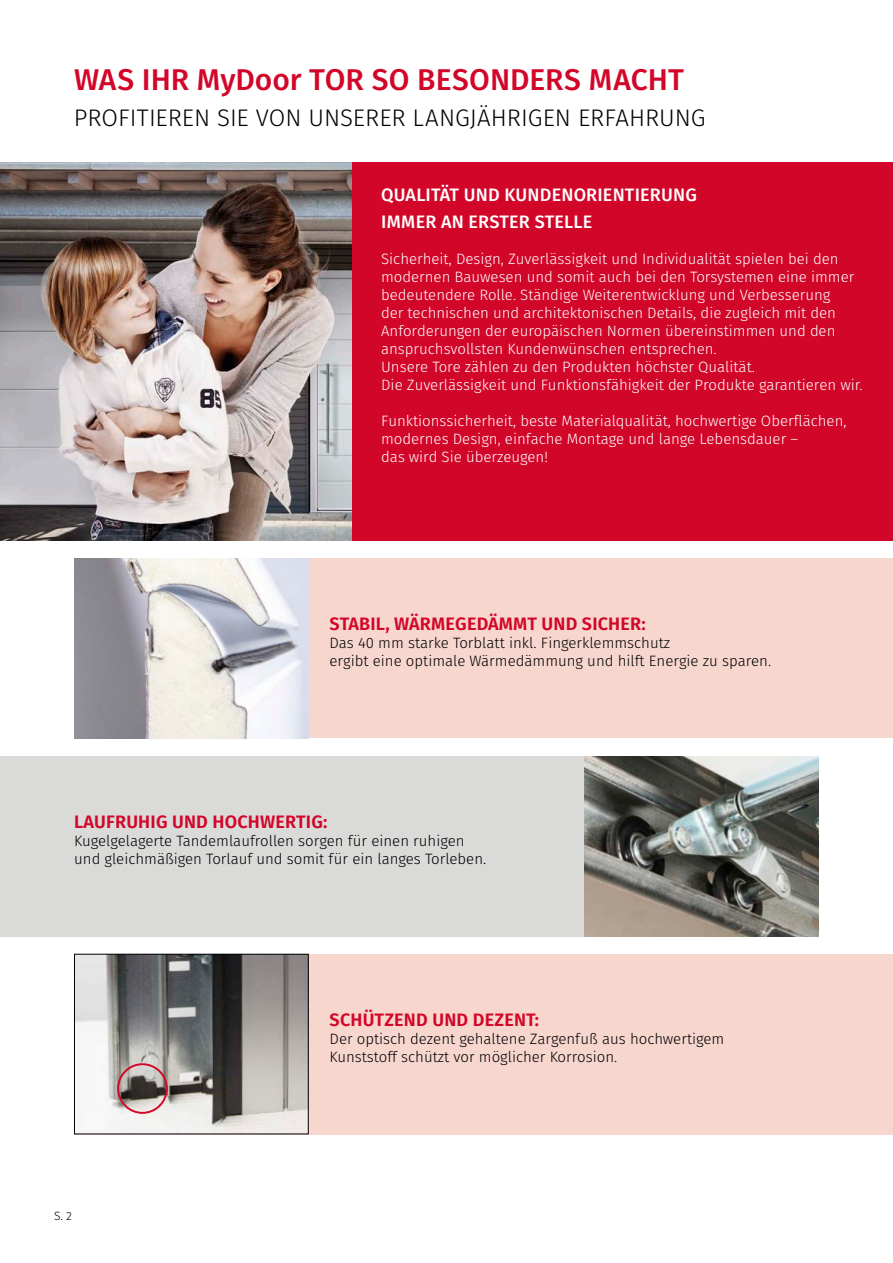
<style>
.page{position:relative;width:893px;height:1263px;background:#fff}
.page>*{position:absolute;margin:0;border:0;box-sizing:border-box;transform-origin:0 0}
.t1{font:500 30px "Fira Sans";color:#d20629}
.t2{font:300 24px "Fira Sans";color:#000}
.t3{font:600 18px "Fira Sans";letter-spacing:.01em;color:#d20629}
.t4{font:500 18px/27px "Fira Sans";letter-spacing:.01em;color:#fff}
.t5{font:300 15px/18px "Fira Sans";color:#fff}
.t6{font:300 15px/18px "Fira Sans";color:#000}
.t7{font:300 12px "Fira Sans";color:#000}
</style>
<div class="page">
<div style="left:74px;top:558px;width:819px;height:180px;background:#f7d6ce"></div>
<div style="left:74px;top:954px;width:819px;height:180px;background:#f7d6ce"></div>
<div style="left:0;top:756px;width:818px;height:180px;background:#dadad9"></div>
<hr style="left:892px;top:161px;width:1px;height:181px;background:#dadad9">
<hr style="left:892px;top:558px;width:1px;height:180px;background:#d0d0cf">
<hr style="left:892px;top:954px;width:1px;height:180px;background:#d0d0cf">
<img style="left:0;top:162px;width:353px;height:378px">
<div style="left:353px;top:162px;width:540px;height:378px;background:#d20629"></div>
<img style="left:74px;top:558px;width:234px;height:180px">
<img style="left:585px;top:756px;width:234px;height:180px">
<img style="left:76px;top:956px;width:230px;height:176px">
<div style="left:74px;top:954px;width:234px;height:180px;border:1px solid #000"></div>
<div style="left:117px;top:1063px;width:51px;height:51px;border:2px solid #d20629;border-radius:50%"></div>
<h1 class="t1" style="left:74px;top:59px;width:611px">WAS IHR MyDoor TOR SO BESONDERS MACHT</h1>
<h2 class="t2" style="left:74px;top:101px;width:633px">PROFITIEREN SIE VON UNSERER LANGJÄHRIGEN ERFAHRUNG</h2>
<p class="t4" style="left:381px;top:183px;width:317px">QUALITÄT UND KUNDENORIENTIERUNG<br>IMMER AN ERSTER STELLE</p>
<p class="t5" style="left:381px;top:251px;width:483px">Sicherheit, Design, Zuverlässigkeit und Individualität spielen bei den modernen Bauwesen und somit auch bei den Torsystemen eine immer bedeutendere Rolle. Ständige Weiterentwicklung und Verbesserung<br>der technischen und architektonischen Details, die zugleich mit den Anforderungen der europäischen Normen übereinstimmen und den anspruchsvollsten Kundenwünschen entsprechen.<br>Unsere Tore zählen zu den Produkten höchster Qualität.<br>Die Zuverlässigkeit und Funktionsfähigkeit der Produkte garantieren wir.</p>
<p class="t5" style="left:381px;top:413px;width:467px">Funktionssicherheit, beste Materialqualität, hochwertige Oberflächen, modernes Design, einfache Montage und lange Lebensdauer –<br>das wird Sie überzeugen!</p>
<p class="t3" style="left:330px;top:611px;width:318px">STABIL, WÄRMEGEDÄMMT UND SICHER:</p>
<p class="t6" style="left:330px;top:635px;width:443px">Das 40 mm starke Torblatt inkl. Fingerklemmschutz<br>ergibt eine optimale Wärmedämmung und hilft Energie zu sparen.</p>
<p class="t3" style="left:74px;top:809px;width:255px">LAUFRUHIG UND HOCHWERTIG:</p>
<p class="t6" style="left:74px;top:833px;width:413px">Kugelgelagerte Tandemlaufrollen sorgen für einen ruhigen und gleichmäßigen Torlauf und somit für ein langes Torleben.</p>
<p class="t7" style="left:54px;top:1207px;width:20px">S. 2</p>
<p class="t3" style="left:330px;top:1007px;width:211px">SCHÜTZEND UND DEZENT:</p>
<p class="t6" style="left:330px;top:1031px;width:396px">Der optisch dezent gehaltene Zargenfuß aus hochwertigem<br>Kunststoff schützt vor möglicher Korrosion.</p>
</div>
